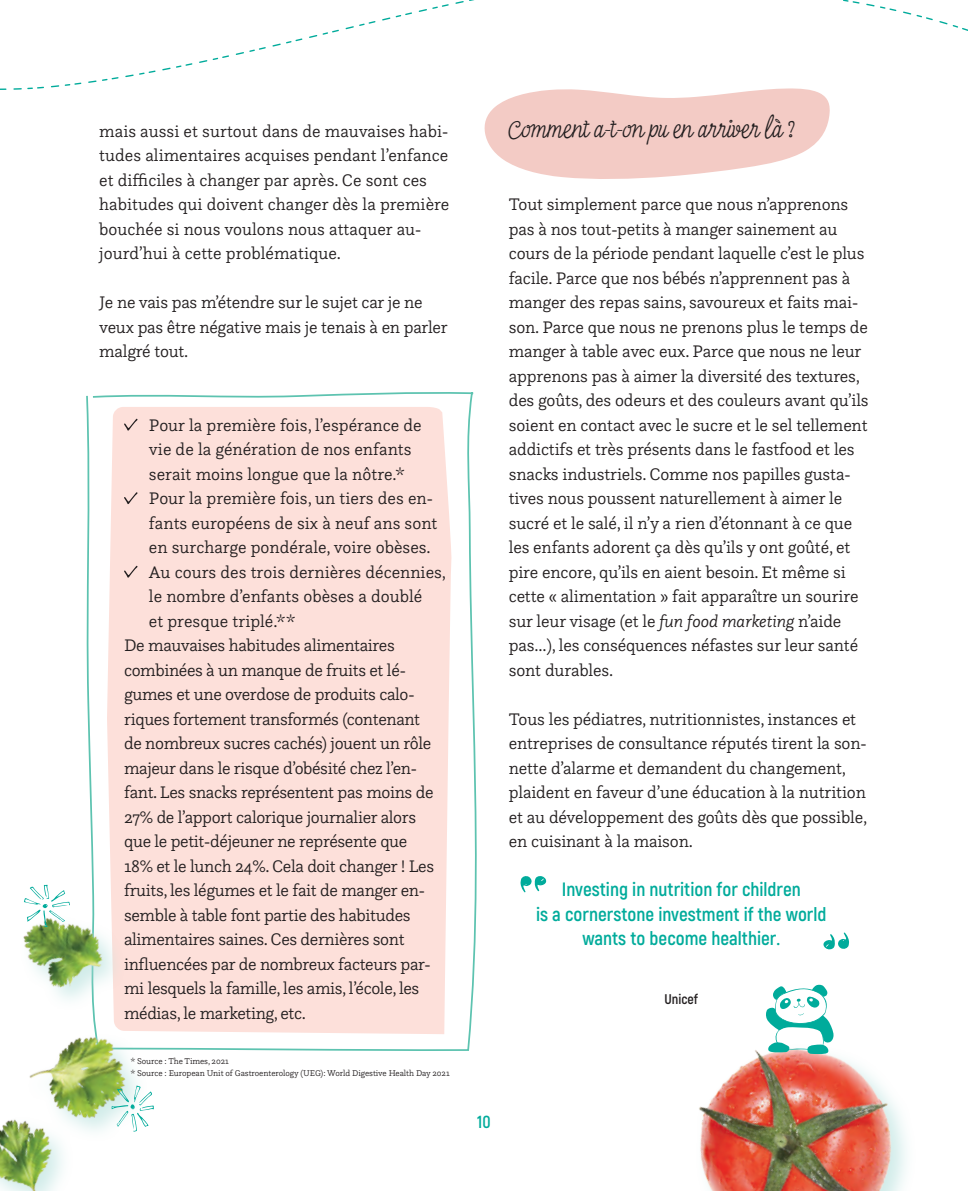
<style>
.page{position:relative;width:968px;height:1191px;background:#fff}
.page>*{position:absolute;margin:0;border:0;box-sizing:border-box;transform-origin:0 0}
.t1{font:35px "Inkheart Script";color:#231f20}
.t2{font:700 19.25px/24.5px "Akrobat";color:#00ab9b;text-align:center}
.t3{font:300 17.5px/24.5px "Questa Slab";letter-spacing:-.01em;color:#231f20}
.t4{font:700 17.5px "Akrobat";color:#00ab9b}
.t5{font:700 14px "Akrobat";color:#231f20}
.t6{font:300 8.75px/12.2px "Questa Slab";letter-spacing:-.01em;color:#231f20}
.s1{font-style:italic}
</style>
<div class="page">
<svg style="left:0;top:0;width:967px;height:179px"></svg>
<img style="left:699px;top:1032px;width:208px;height:159px">
<svg style="left:86px;top:392px;width:391px;height:659px"></svg>
<img style="left:0;top:881px;width:191px;height:310px">
<svg style="left:765px;top:984px;width:68px;height:70px"></svg>
<svg style="left:111px;top:1085px;width:43px;height:46px"></svg>
<svg style="left:24px;top:884px;width:46px;height:43px"></svg>
<svg style="left:520px;top:876px;width:26px;height:16px"></svg>
<svg style="left:823px;top:932px;width:26px;height:18px"></svg>
<svg style="left:124px;top:418px;width:13px;height:13px"></svg>
<svg style="left:124px;top:492px;width:13px;height:13px"></svg>
<svg style="left:124px;top:565px;width:13px;height:13px"></svg>
<p class="t3" style="left:99px;top:118px;width:351px">mais aussi et surtout dans de mauvaises habi&shy;tudes alimentaires acquises pendant l’enfance et difficiles à changer par après. Ce sont ces habitudes qui doivent changer dès la première bouchée si nous voulons nous attaquer au&shy;jourd’hui à cette problématique.</p>
<p class="t3" style="left:99px;top:289px;width:350px">Je ne vais pas m’étendre sur le sujet car je ne veux pas être négative mais je tenais à en parler malgré tout.</p>
<p class="t3" style="left:149px;top:412px;width:274px">Pour la première fois, l’espérance de</p>
<p class="t3" style="left:149px;top:436px;width:264px">vie de la génération de nos enfants</p>
<p class="t3" style="left:149px;top:461px;width:257px">serait moins longue que la nôtre.*</p>
<p class="t3" style="left:149px;top:485px;width:286px">Pour la première fois, un tiers des en-</p>
<p class="t3" style="left:149px;top:510px;width:290px">fants européens de six à neuf ans sont</p>
<p class="t3" style="left:149px;top:534px;width:283px">en surcharge pondérale, voire obèses.</p>
<p class="t3" style="left:149px;top:559px;width:298px">Au cours des trois dernières décennies,</p>
<p class="t3" style="left:149px;top:583px;width:275px">le nombre d’enfants obèses a doublé</p>
<p class="t3" style="left:149px;top:608px;width:148px">et presque triplé.**</p>
<p class="t3" style="left:124px;top:632px;width:272px">De mauvaises habitudes alimentaires</p>
<p class="t3" style="left:124px;top:657px;width:283px">combinées à un manque de fruits et lé-</p>
<p class="t3" style="left:124px;top:681px;width:292px">gumes et une overdose de produits calo-</p>
<p class="t3" style="left:124px;top:706px;width:297px">riques fortement transformés (contenant</p>
<p class="t3" style="left:124px;top:730px;width:309px">de nombreux sucres cachés) jouent un rôle</p>
<p class="t3" style="left:124px;top:755px;width:295px">majeur dans le risque d’obésité chez l’en-</p>
<p class="t3" style="left:124px;top:779px;width:311px">fant. Les snacks représentent pas moins de</p>
<p class="t3" style="left:124px;top:804px;width:293px">27% de l’apport calorique journalier alors</p>
<p class="t3" style="left:124px;top:828px;width:285px">que le petit-déjeuner ne représente que</p>
<p class="t3" style="left:124px;top:853px;width:311px">18% et le lunch 24%. Cela doit changer ! Les</p>
<p class="t3" style="left:124px;top:877px;width:302px">fruits, les légumes et le fait de manger en-</p>
<p class="t3" style="left:124px;top:902px;width:288px">semble à table font partie des habitudes</p>
<p class="t3" style="left:124px;top:926px;width:282px">alimentaires saines. Ces dernières sont</p>
<p class="t3" style="left:124px;top:951px;width:308px">influencées par de nombreux facteurs par-</p>
<p class="t3" style="left:124px;top:975px;width:297px">mi lesquels la famille, les amis, l’école, les</p>
<p class="t3" style="left:124px;top:1000px;width:183px">médias, le marketing, etc.</p>
<p class="t6" style="left:130px;top:1054px;width:321px">* Source : The Times, 2021<br>* Source : European Unit of Gastroenterology (UEG): World Digestive Health Day 2021</p>
<h1 class="t1" style="left:508px;top:108px;width:288px">Comment a-t-on pu en arriver là ?</h1>
<p class="t3" style="left:508px;top:191px;width:361px">Tout simplement parce que nous n’apprenons pas à nos tout-petits à manger sainement au cours de la période pendant laquelle c’est le plus facile. Parce que nos bébés n’apprennent pas à manger des repas sains, savoureux et faits mai&shy;son. Parce que nous ne prenons plus le temps de manger à table avec eux. Parce que nous ne leur apprenons pas à aimer la diversité des textures, des goûts, des odeurs et des couleurs avant qu’ils soient en contact avec le sucre et le sel tellement addictifs et très présents dans le fastfood et les snacks industriels. Comme nos papilles gusta&shy;tives nous poussent naturellement à aimer le sucré et le salé, il n’y a rien d’étonnant à ce que les enfants adorent ça dès qu’ils y ont goûté, et pire encore, qu’ils en aient besoin. Et même si cette « alimentation » fait apparaître un sourire sur leur visage (et le <span class="s1">fun food marketing</span> n’aide pas...), les conséquences néfastes sur leur santé sont durables.</p>
<p class="t3" style="left:508px;top:706px;width:360px">Tous les pédiatres, nutritionnistes, instances et entreprises de consultance réputés tirent la son&shy;nette d’alarme et demandent du changement, plaident en faveur d’une éducation à la nutrition et au développement des goûts dès que possible, en cuisinant à la maison.</p>
<p class="t2" style="left:536px;top:877px;width:292px">Investing in nutrition for children<br>is a cornerstone investment if the world wants to become healthier.</p>
<p class="t5" style="left:664px;top:990px;width:35px">Unicef</p>
<p class="t4" style="left:477px;top:1111px;width:15px">10</p>
</div>
